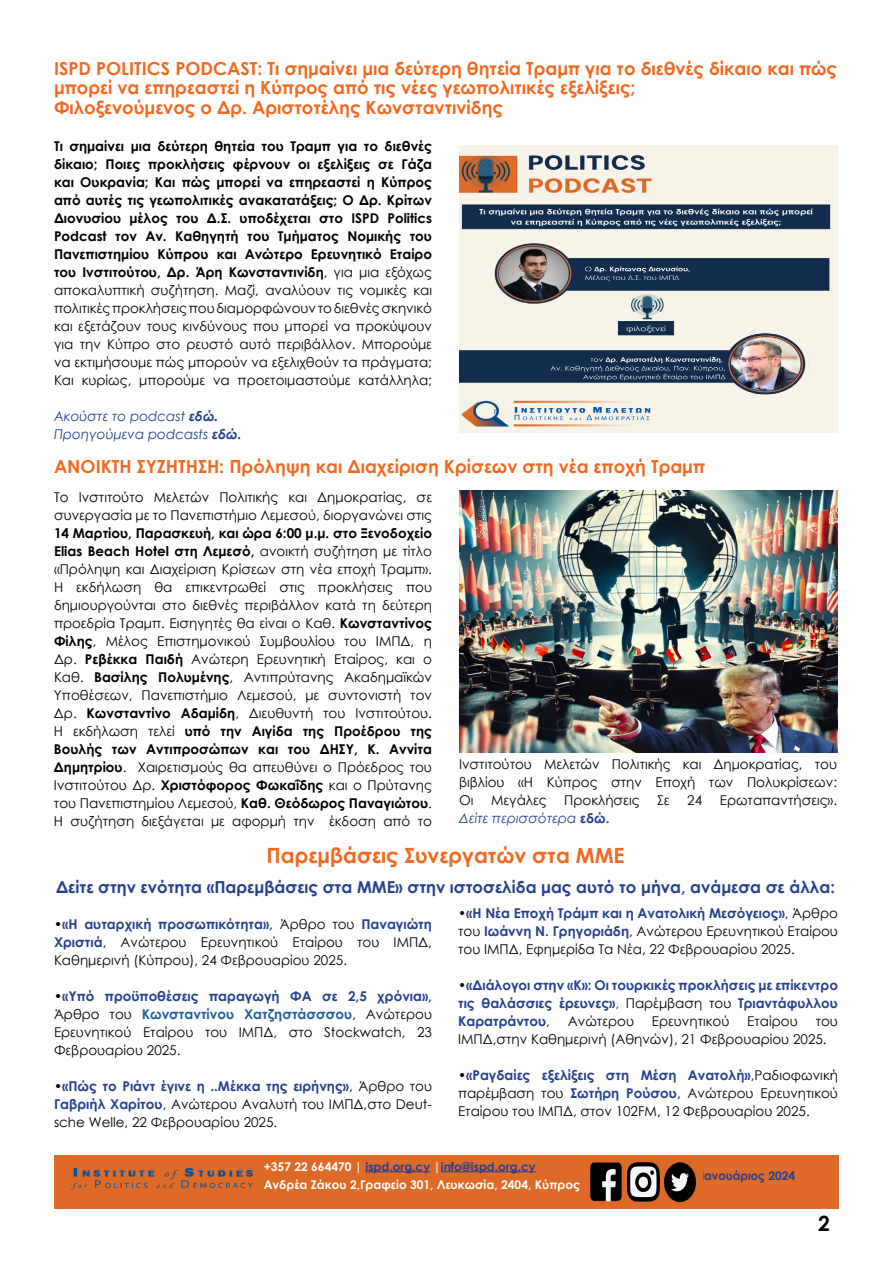
<style>
.page{position:relative;width:893px;height:1263px;background:#fff}
.page>*{position:absolute;margin:0;border:0;box-sizing:border-box;transform-origin:0 0}
.t1{font:700 21px "Century Gothic";color:#f26921}
.t2{font:700 21px "Century Gothic";color:#000}
.t3{font:700 18px/19.5px "Century Gothic";color:#f26921}
.t4{font:700 16.5px "Century Gothic";color:#25408f}
.t5{font:13.5px/18px "Century Gothic";color:#000;text-align:justify}
.t6{font:700 13.5px/18px "Century Gothic";color:#000;text-align:justify}
.t7{font:700 13.5px/18px "Century Gothic";color:#25408f;text-align:justify}
.t8{font:italic 13.5px/18px "Century Gothic";color:#25408f}
.t9{font:700 12px/18px "Century Gothic";color:#fff}
.t10{font:700 12px "Century Gothic";color:#25408f}
.s1{font-weight:400}
.s2{font-weight:700}
.s3{font-weight:700;font-style:normal}
.s4{font-family:"Century Schoolbook";font-weight:700;font-style:normal}
.s5{font-weight:700;color:#25408f}
.s6{font-weight:400;color:#000}
.s7{font-weight:700;color:#215e9e}
.s8{color:#25408f}
</style>
<div class="page">
<div style="left:54px;top:1155px;width:770px;height:54px;background:#dd6a27"></div>
<div style="left:824px;top:1155px;width:15px;height:54px;background:#dd6a27"></div>
<hr style="left:365px;top:1171px;width:65px;height:1px;background:#25408f">
<hr style="left:441px;top:1171px;width:95px;height:1px;background:#25408f">
<img style="left:71px;top:1167px;width:182px;height:23px">
<img style="left:590px;top:1162px;width:107px;height:41px">
<img style="left:459px;top:146px;width:378px;height:286px">
<img style="left:459px;top:490px;width:378px;height:262px">
<h2 class="t3" style="left:54px;top:58px;width:785px">ISPD POLITICS PODCAST: Τι σημαίνει μια δεύτερη θητεία Τραμπ για το διεθνές δίκαιο και πώς μπορεί να επηρεαστεί η Κύπρος από τις νέες γεωπολιτικές εξελίξεις;<br>Φιλοξενούμενος ο Δρ. Αριστοτέλης Κωνσταντινίδης</h2>
<p class="t6" style="left:54px;top:137px;width:380px">Τι σημαίνει μια δεύτερη θητεία του Τραμπ για το διεθνές δίκαιο; Ποιες προκλήσεις φέρνουν οι εξελίξεις σε Γάζα και Ουκρανία; Και πώς μπορεί να επηρεαστεί η Κύπρος από αυτές τις γεωπολιτικές ανακατατάξεις; Ο Δρ. Κρίτων Διονυσίου μέλος του Δ.Σ. υποδέχεται στο ISPD Politics Podcast τον Αν. Καθηγητή του Τμήματος Νομικής του Πανεπιστημίου Κύπρου και Ανώτερο Ερευνητικό Εταίρο του Ινστιτούτου, Δρ. Άρη Κωνσταντινίδη<span class="s1">, για μια εξόχως αποκαλυπτική συζήτηση. Μαζί, αναλύουν τις νομικές και πολιτικές προκλήσεις που διαμορφώνουν το διεθνές σκηνικό και εξετάζουν τους κινδύνους που μπορεί να προκύψουν για την Κύπρο στο ρευστό αυτό περιβάλλον. Μπορούμε να εκτιμήσουμε πώς μπορούν να εξελιχθούν τα πράγματα; Και κυρίως, μπορούμε να προετοιμαστούμε κατάλληλα;</span></p>
<p class="t8" style="left:54px;top:407px;width:189px">Ακούστε το podcast <span class="s2">εδώ.<br></span>Προηγούμενα podcasts <span class="s2">εδώ.</span></p>
<h2 class="t3" style="left:54px;top:455px;width:653px">ΑΝΟΙΚΤΗ ΣΥΖΗΤΗΣΗ: Πρόληψη και Διαχείριση Κρίσεων στη νέα εποχή Τραμπ</h2>
<p class="t5" style="left:54px;top:487px;width:380px">Το Ινστιτούτο Μελετών Πολιτικής και Δημοκρατίας, σε συνεργασία με το Πανεπιστήμιο Λεμεσού, διοργανώνει στις</p>
<p class="t5" style="left:54px;top:523px;width:380px"><span class="s2">14 Μαρτίου, Παρασκευή, και ώρα 6:00 μ.μ. στο Ξενοδοχείο Elias Beach Hotel στη Λεμεσό,</span> ανοικτή συζήτηση με τίτλο «Πρόληψη και Διαχείριση Κρίσεων στη νέα εποχή Τραμπ».<br>Η εκδήλωση θα επικεντρωθεί στις προκλήσεις που δημιουργούνται στο διεθνές περιβάλλον κατά τη δεύτερη προεδρία Τραμπ. Εισηγητές θα είναι ο Καθ. <span class="s2">Κωνσταντίνος Φίλης</span>, Μέλος Επιστημονικού Συμβουλίου του ΙΜΠΔ, η Δρ. <span class="s2">Ρεβέκκα Παιδή</span> Ανώτερη Ερευνητική Εταίρος, και ο Καθ. <span class="s2">Βασίλης Πολυμένης</span>, Αντιπρύτανης Ακαδημαϊκών Υποθέσεων, Πανεπιστήμιο Λεμεσού, με συντονιστή τον Δρ. <span class="s2">Κωνσταντίνο Αδαμίδη</span>, Διευθυντή του Ινστιτούτου.<br>Η εκδήλωση τελεί <span class="s2">υπό την Αιγίδα της Προέδρου της Βουλής των Αντιπροσώπων και του ΔΗΣΥ, Κ. Αννίτα Δημητρίου</span>. Χαιρετισμούς θα απευθύνει ο Πρόεδρος του Ινστιτούτου Δρ. <span class="s2">Χριστόφορος Φωκαΐδης</span> και ο Πρύτανης του Πανεπιστημίου Λεμεσού, <span class="s2">Καθ. Θεόδωρος Παναγιώτου</span>.<br>Η συζήτηση διεξάγεται με αφορμή την έκδοση από το</p>
<p class="t5" style="left:459px;top:755px;width:380px">Ινστιτούτου Μελετών Πολιτικής και Δημοκρατίας, του βιβλίου «Η Κύπρος στην Εποχή των Πολυκρίσεων:<br>Οι</p>
<p class="t5" style="left:491px;top:791px;width:57px">Μεγάλες</p>
<p class="t5" style="left:564px;top:791px;width:77px">Προκλήσεις</p>
<p class="t5" style="left:657px;top:791px;width:14px">Σε</p>
<p class="t5" style="left:687px;top:791px;width:16px">24</p>
<p class="t5" style="left:720px;top:791px;width:119px">Ερωταπαντήσεις».</p>
<p class="t8" style="left:459px;top:809px;width:152px">Δείτε περισσότερα <span class="s3">εδώ</span><span class="s4">.</span></p>
<h1 class="t1" style="left:267px;top:839px;width:359px">Παρεμβάσεις Συνεργατών στα ΜΜΕ</h1>
<p class="t4" style="left:56px;top:874px;width:780px">Δείτε στην ενότητα «Παρεμβάσεις στα ΜΜΕ» στην ιστοσελίδα μας αυτό το μήνα, ανάμεσα σε άλλα:</p>
<p class="t5" style="left:458px;top:903px;width:381px">•<span class="s5">«H Νέα Εποχή Τράμπ και η Ανατολική Μεσόγειος»</span>, Άρθρο του <span class="s5">Ιωάννη Ν. Γρηγοριάδη</span>, Ανώτερου Ερευνητικού Εταίρου του ΙΜΠΔ, Εφημερίδα Τα Νέα, 22 Φεβρουαρίου 2025.</p>
<p class="t7" style="left:458px;top:975px;width:381px"><span class="s6">•</span>«Διάλογοι στην «Κ»: Οι τουρκικές προκλήσεις με επίκεντρο τις θαλάσσιες έρευνες»<span class="s1">,</span> <span class="s6">Παρέμβαση του</span> Τριαντάφυλλου Καρατράντου<span class="s6">,</span></p>
<p class="t5" style="left:54px;top:914px;width:380px">•<span class="s5">«Η αυταρχική προσωπικότητα»,</span> Άρθρο του <span class="s5">Παναγιώτη Χριστιά</span>, Ανώτερου Ερευνητικού Εταίρου του ΙΜΠΔ, Καθημερινή (Κύπρου), 24 Φεβρουαρίου 2025.</p>
<p class="t5" style="left:54px;top:986px;width:379px">•<span class="s5">«Υπό προϋποθέσεις παραγωγή ΦΑ σε 2,5 χρόνια», </span>Άρθρο του <span class="s7">Κωνσταντίνου Χατζηστάσσσου</span>, Ανώτερου Ερευνητικού Εταίρου του ΙΜΠΔ, στο Stockwatch, 23<br>Φεβρουαρίου 2025.</p>
<p class="t5" style="left:54px;top:1076px;width:380px">•<span class="s5">«Πώς το Ριάντ έγινε η ..Μέκκα της ειρήνης»</span>, Άρθρο του <span class="s5">Γαβριήλ Χαρίτου</span>, Ανώτερου Αναλυτή του ΙΜΠΔ,στο Deut&shy;sche Welle, 22 Φεβρουαρίου 2025.</p>
<p class="t5" style="left:568px;top:1011px;width:68px">Ανώτερου</p>
<p class="t5" style="left:652px;top:1011px;width:79px">Ερευνητικού</p>
<p class="t5" style="left:747px;top:1011px;width:52px">Εταίρου</p>
<p class="t5" style="left:458px;top:1011px;width:381px;text-indent:358px">του<br>ΙΜΠΔ,στην Kaθημερινή (Αθηνών), 21 Φεβρουαρίου 2025.</p>
<p class="t5" style="left:458px;top:1065px;width:381px">•<span class="s5">«Ραγδαίες εξελίξεις στη Μέση Ανατολή»</span>,Ραδιοφωνική παρέμβαση του <span class="s5">Σωτήρη Ρούσου</span>, Ανώτερου Ερευνητικού Εταίρου του ΙΜΠΔ, στον 102FM, 12 Φεβρουαρίου 2025.</p>
<p class="t9" style="left:264px;top:1157px;width:318px">+357 22 664470 | <span class="s8">ispd.org.cy</span> |<span class="s8">info@ispd.org.cy<br></span>Ανδρέα Ζάκου 2,Γραφείο 301, Λευκωσία, 2404, Κύπρος</p>
<p class="t10" style="left:701px;top:1166px;width:96px">Ιανουάριος 2024</p>
<h1 class="t2" style="left:818px;top:1207px;width:13px">2</h1>
</div>
